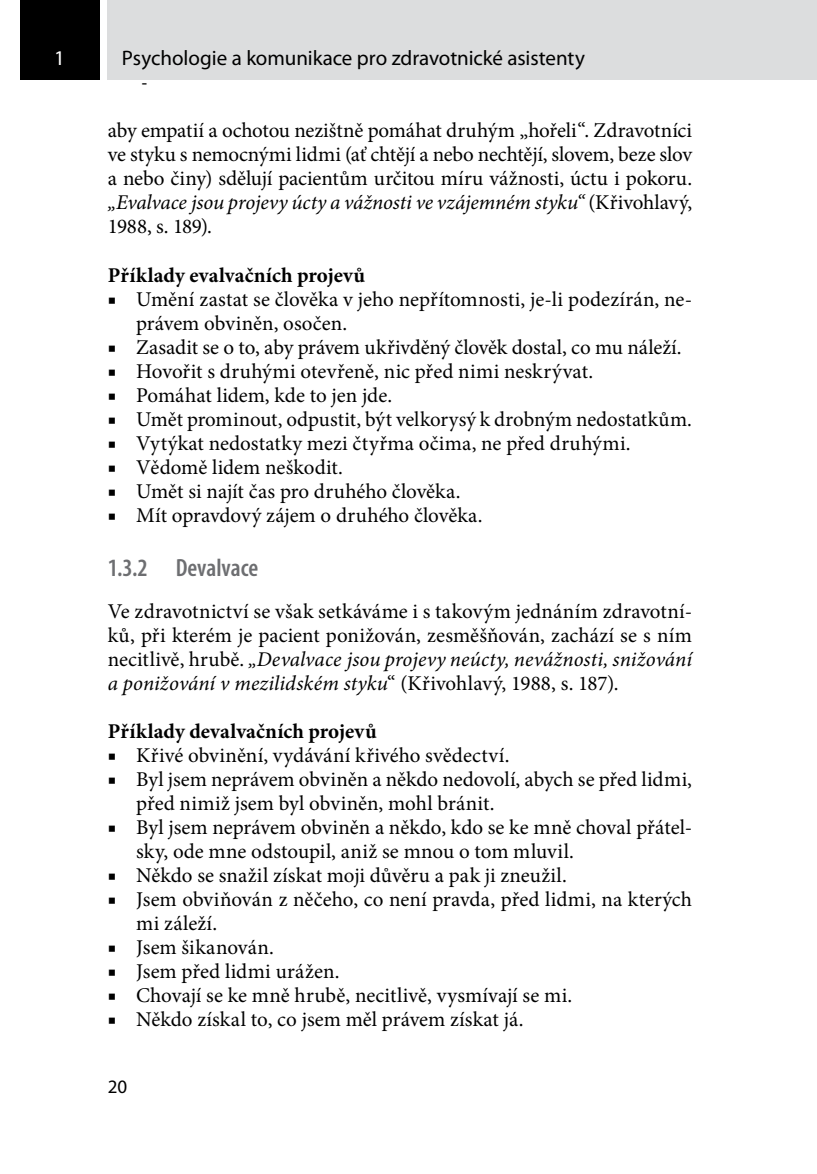
<style>
.page{position:relative;width:817px;height:1174px;background:#fff}
.page>*{position:absolute;margin:0;border:0;box-sizing:border-box;transform-origin:0 0}
._3_3_3{font:600 condensed 25px "Myriad Pro";letter-spacing:-.005em;color:#6d6e71}
.text_1__odstavec{font:21px/24px "Minion Pro";color:#000}
.nadpisek{font:700 21px "Minion Pro";letter-spacing:.005em;color:#000}
.t1{font:21px "Myriad Pro";letter-spacing:-.005em;color:#000}
.t2{font:21px "Myriad Pro";color:#fff}
.t3{font:19px "Myriad Pro";color:#000}
.t4{font:16px "Arial";color:#000}
.s1{font-style:italic}
</style>
<div class="page">
<div style="left:20px;top:0;width:79px;height:79px;background:#000"></div>
<div style="left:108px;top:0;width:708px;height:79px;background:#dcddde"></div>
<p class="t2" style="left:54px;top:45px;width:12px">1</p>
<p class="t1" style="left:122px;top:45px;width:464px">Psychologie a komunikace pro zdravotnické asistenty</p>
<p class="t4" style="left:142px;top:72px;width:7px">-</p>
<p class="text_1__odstavec" style="left:108px;top:119px;width:585px;text-align:justify">aby empatií a ochotou nezištně pomáhat druhým „hořeli“. Zdravotníci ve styku s nemocnými lidmi (ať chtějí a nebo nechtějí, slovem, beze slov a nebo činy) sdělují pacientům určitou míru vážnosti, úctu i pokoru. <span class="s1">„Evalvace jsou projevy úcty a vážnosti ve vzájemném styku“</span> (Křivohlavý, 1988, s. 189).</p>
<p class="nadpisek" style="left:108px;top:260px;width:259px">Příklady evalvačních projevů</p>
<p class="text_1__odstavec" style="left:136px;top:287px;width:557px;text-indent:-28px">■ Umění zastat se člověka v jeho nepřítomnosti, je-li podezírán, ne&shy;právem obviněn, osočen.</p>
<p class="text_1__odstavec" style="left:108px;top:335px;width:575px">■ Zasadit se o to, aby právem ukřivděný člověk dostal, co mu náleží.</p>
<p class="text_1__odstavec" style="left:108px;top:359px;width:487px">■ Hovořit s druhými otevřeně, nic před nimi neskrývat.</p>
<p class="text_1__odstavec" style="left:108px;top:383px;width:286px">■ Pomáhat lidem, kde to jen jde.</p>
<p class="text_1__odstavec" style="left:108px;top:407px;width:585px">■ Umět prominout, odpustit, být velkorysý k drobným nedostatkům.</p>
<p class="text_1__odstavec" style="left:108px;top:431px;width:524px">■ Vytýkat nedostatky mezi čtyřma očima, ne před druhými.</p>
<p class="text_1__odstavec" style="left:108px;top:455px;width:237px">■ Vědomě lidem neškodit.</p>
<p class="text_1__odstavec" style="left:108px;top:479px;width:354px">■ Umět si najít čas pro druhého člověka.</p>
<p class="text_1__odstavec" style="left:108px;top:503px;width:376px">■ Mít opravdový zájem o druhého člověka.</p>
<p class="_3_3_3" style="left:108px;top:552px;width:152px">1.3.2 Devalvace</p>
<p class="text_1__odstavec" style="left:108px;top:599px;width:585px;text-align:justify">Ve zdravotnictví se však setkáváme i s takovým jednáním zdravotní&shy;ků, při kterém je pacient ponižován, zesměšňován, zachází se s ním necitlivě, hrubě. <span class="s1">„Devalvace jsou projevy neúcty, nevážnosti, snižování a ponižování v mezilidském styku</span>“ (Křivohlavý, 1988, s. 187).</p>
<p class="nadpisek" style="left:108px;top:716px;width:270px">Příklady devalvačních projevů</p>
<p class="text_1__odstavec" style="left:108px;top:743px;width:403px">■ Křivé obvinění, vydávání křivého svědectví.</p>
<p class="text_1__odstavec" style="left:136px;top:767px;width:557px;text-indent:-28px">■ Byl jsem neprávem obviněn a někdo nedovolí, abych se před lidmi, před nimiž jsem byl obviněn, mohl bránit.</p>
<p class="text_1__odstavec" style="left:136px;top:815px;width:557px;text-indent:-28px">■ Byl jsem neprávem obviněn a někdo, kdo se ke mně choval přátel&shy;sky, ode mne odstoupil, aniž se mnou o tom mluvil.</p>
<p class="text_1__odstavec" style="left:108px;top:863px;width:460px">■ Někdo se snažil získat moji důvěru a pak ji zneužil.</p>
<p class="text_1__odstavec" style="left:136px;top:887px;width:557px;text-indent:-28px">■ Jsem obviňován z něčeho, co není pravda, před lidmi, na kterých mi záleží.</p>
<p class="text_1__odstavec" style="left:108px;top:935px;width:167px">■ Jsem šikanován.</p>
<p class="text_1__odstavec" style="left:108px;top:959px;width:233px">■ Jsem před lidmi urážen.</p>
<p class="text_1__odstavec" style="left:108px;top:983px;width:466px">■ Chovají se ke mně hrubě, necitlivě, vysmívají se mi.</p>
<p class="text_1__odstavec" style="left:108px;top:1007px;width:417px">■ Někdo získal to, co jsem měl právem získat já.</p>
<p class="t3" style="left:108px;top:1074px;width:21px">20</p>
</div>
